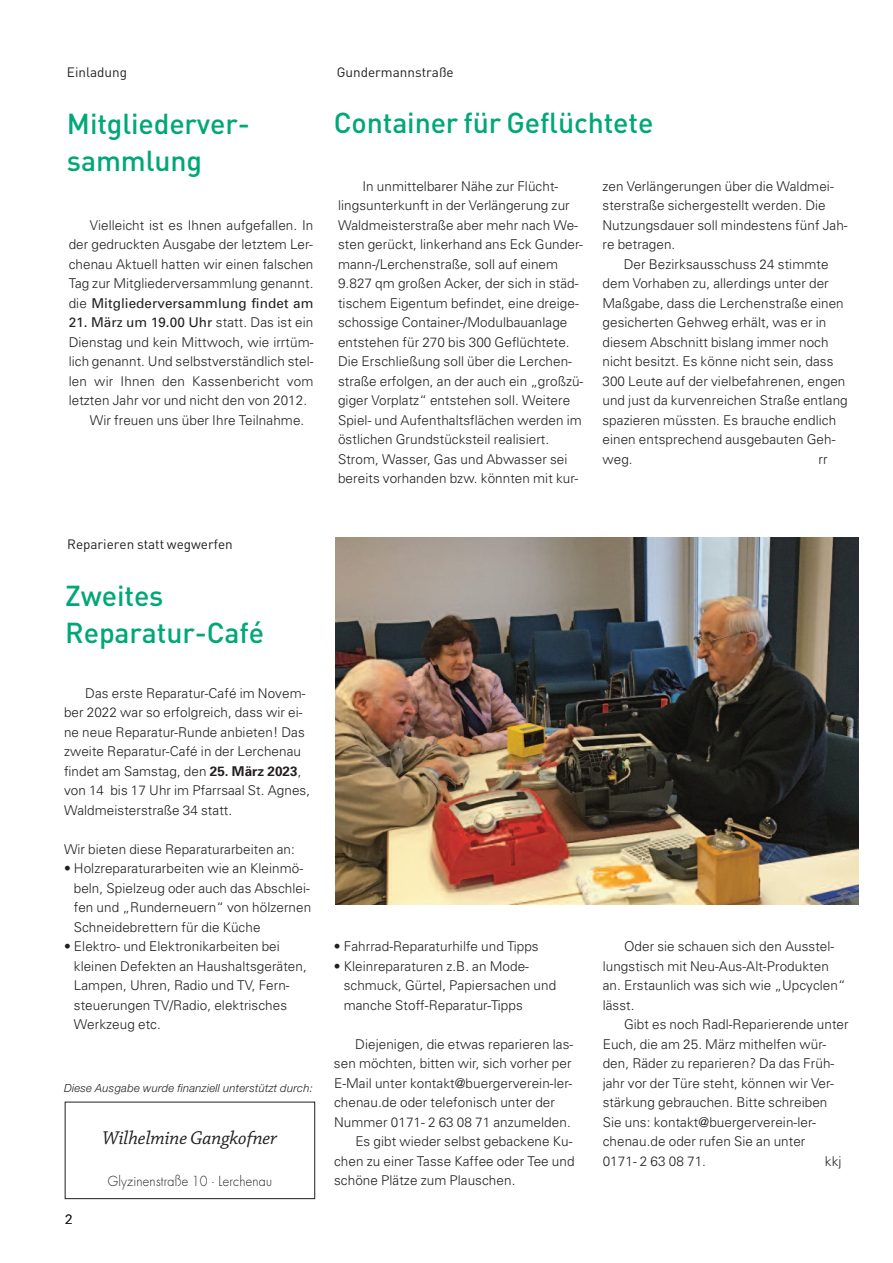
<style>
.page{position:relative;width:893px;height:1263px;background:#fff}
.page>*{position:absolute;margin:0;border:0;box-sizing:border-box;transform-origin:0 0}
.t1{font:500 28.5px/37.5px "DIN Pro";letter-spacing:-.005em;color:#00a777}
.t2{font:italic 19.5px "Chaparral Pro";letter-spacing:-.005em;color:#231f20}
.t3{font:300 13.5px/19.5px "Univers";letter-spacing:.005em;color:#231f20}
.t4{font:13.5px "DIN Pro";color:#231f20}
.t5{font:13.5px "Univers";letter-spacing:.005em;color:#231f20}
.t6{font:300 13.5px "Futura";letter-spacing:.02em;color:#231f20;scale:.93 1}
.t7{font:italic 300 11.25px "Helvetica Neue";letter-spacing:.03em;color:#231f20}
.s1{font-weight:400}
.s2{font-weight:300}
.s3{font-weight:700}
</style>
<div class="page">
<div style="left:65px;top:1102px;width:250px;height:97px;border:1px solid #231f20"></div>
<img style="left:335px;top:537px;width:523px;height:367px">
<p class="t4" style="left:67px;top:68px;width:62px">Einladung</p>
<h1 class="t1" style="left:67px;top:107px;width:184px">Mitgliederver&shy;sammlung</h1>
<p class="t3" style="left:69px;top:216px;width:246px;text-align:justify;text-indent:21px">Vielleicht ist es Ihnen aufgefallen. In der gedruckten Ausgabe der letztem Ler&shy;chenau Aktuell hatten wir einen falschen Tag zur Mitgliederversammlung genannt. die <span class="s1">Mitgliederversammlung findet am</span></p>
<p class="t5" style="left:69px;top:317px;width:246px">21. März um 19.00 Uhr <span class="s2">statt. Das ist ein</span></p>
<p class="t3" style="left:69px;top:333px;width:246px">Dienstag und kein Mittwoch, wie irrtüm-</p>
<p class="t3" style="left:69px;top:353px;width:246px">lich genannt. Und selbstverständlich stel-</p>
<p class="t3" style="left:69px;top:372px;width:246px">len wir Ihnen den Kassenbericht vom</p>
<p class="t3" style="left:69px;top:392px;width:240px">letzten Jahr vor und nicht den von 2012.</p>
<p class="t3" style="left:90px;top:411px;width:216px">Wir freuen uns über Ihre Teilnahme.</p>
<p class="t4" style="left:337px;top:68px;width:118px">Gundermannstraße</p>
<h1 class="t1" style="left:334px;top:107px;width:321px">Container für Geflüchtete</h1>
<p class="t3" style="left:338px;top:177px;width:247px;text-indent:24px">In unmittelbarer Nähe zur Flücht&shy;lingsunterkunft in der Verlängerung zur Waldmeisterstraße aber mehr nach We&shy;sten gerückt, linkerhand ans Eck Gunder&shy;mann-/Lerchenstraße, soll auf einem 9.827 qm großen Acker, der sich in städ&shy;tischem Eigentum befindet, eine dreige&shy;schossige Container-/Modulbauanlage entstehen für 270 bis 300 Geflüchtete.<br>Die Erschließung soll über die Lerchen&shy;straße erfolgen, an der auch ein „großzü&shy;giger Vorplatz“ entstehen soll. Weitere Spiel- und Aufenthaltsflächen werden im östlichen Grundstücksteil realisiert.<br>Strom, Wasser, Gas und Abwasser sei bereits vorhanden bzw. könnten mit kur-</p>
<p class="t3" style="left:602px;top:177px;width:247px">zen Verlängerungen über die Waldmei&shy;sterstraße sichergestellt werden. Die Nutzungsdauer soll mindestens fünf Jah&shy;re betragen.</p>
<p class="t3" style="left:602px;top:255px;width:247px;text-indent:21px">Der Bezirksausschuss 24 stimmte dem Vorhaben zu, allerdings unter der Maßgabe, dass die Lerchenstraße einen gesicherten Gehweg erhält, was er in diesem Abschnitt bislang immer noch nicht besitzt. Es könne nicht sein, dass 300 Leute auf der vielbefahrenen, engen und just da kurvenreichen Straße entlang spazieren müssten. Es brauche endlich einen entsprechend ausgebauten Geh&shy;weg.</p>
<p class="t3" style="left:818px;top:450px;width:11px">rr</p>
<p class="t4" style="left:67px;top:539px;width:167px">Reparieren statt wegwerfen</p>
<h1 class="t1" style="left:65px;top:580px;width:200px">Zweites<br>Reparatur-Café</h1>
<p class="t3" style="left:64px;top:684px;width:248px;text-indent:21px">Das erste Reparatur-Café im Novem&shy;ber 2022 war so erfolgreich, dass wir ei&shy;ne neue Reparatur-Runde anbieten! Das zweite Reparatur-Café in der Lerchenau findet am Samstag, den <span class="s3">25. März 2023</span>, von 14 bis 17 Uhr im Pfarrsaal St. Agnes, Waldmeisterstraße 34 statt.</p>
<p class="t3" style="left:64px;top:840px;width:232px">Wir bieten diese Reparaturarbeiten an:</p>
<p class="t3" style="left:74px;top:860px;width:239px;text-indent:-10px">• Holzreparaturarbeiten wie an Kleinmö&shy;beln, Spielzeug oder auch das Abschlei&shy;fen und „Runderneuern“ von hölzernen Schneidebrettern für die Küche</p>
<p class="t3" style="left:74px;top:938px;width:235px;text-indent:-10px">• Elektro- und Elektronikarbeiten bei kleinen Defekten an Haushaltsgeräten, Lampen, Uhren, Radio und TV, Fern&shy;steuerungen TV/Radio, elektrisches Werkzeug etc.</p>
<p class="t7" style="left:64px;top:1083px;width:250px">Diese Ausgabe wurde finanziell unterstützt durch:</p>
<h2 class="t2" style="left:103px;top:1130px;width:176px">WilhelmineGangkofner</h2>
<p class="t6" style="left:108px;top:1175px;width:178px">Glyzinenstraße 10 · Lerchenau</p>
<p class="t3" style="left:65px;top:1211px;width:9px">2</p>
<p class="t3" style="left:334px;top:938px;width:206px">• Fahrrad-Reparaturhilfe und Tipps</p>
<p class="t3" style="left:344px;top:957px;width:214px;text-indent:-10px">• Kleinreparaturen z.B. an Mode&shy;schmuck, Gürtel, Papiersachen und manche Stoff-Reparatur-Tipps</p>
<p class="t3" style="left:355px;top:1035px;width:220px">Diejenigen, die etwas reparieren las-</p>
<p class="t3" style="left:334px;top:1055px;width:239px">sen möchten, bitten wir, sich vorher per</p>
<p class="t3" style="left:334px;top:1074px;width:240px">E-Mail unter kontakt@buergerverein-ler-</p>
<p class="t3" style="left:334px;top:1094px;width:222px">chenau.de oder telefonisch unter der</p>
<p class="t3" style="left:334px;top:1113px;width:238px">Nummer 0171- 2 63 08 71 anzumelden.</p>
<p class="t3" style="left:355px;top:1133px;width:219px">Es gibt wieder selbst gebackene Ku-</p>
<p class="t3" style="left:334px;top:1152px;width:242px">chen zu einer Tasse Kaffee oder Tee und</p>
<p class="t3" style="left:334px;top:1172px;width:183px">schöne Plätze zum Plauschen.</p>
<p class="t3" style="left:603px;top:938px;width:244px;text-indent:21px">Oder sie schauen sich den Ausstel&shy;lungstisch mit Neu-Aus-Alt-Produkten an. Erstaunlich was sich wie „Upcyclen“ lässt.</p>
<p class="t3" style="left:603px;top:1016px;width:247px;text-indent:21px">Gibt es noch Radl-Reparierende unter Euch, die am 25. März mithelfen wür&shy;den, Räder zu reparieren? Da das Früh&shy;jahr vor der Türe steht, können wir Ver&shy;stärkung gebrauchen. Bitte schreiben Sie uns: kontakt@buergerverein-ler&shy;chenau.de oder rufen Sie an unter<br>0171- 2 63 08 71.</p>
<p class="t3" style="left:825px;top:1152px;width:18px">kkj</p>
</div>
